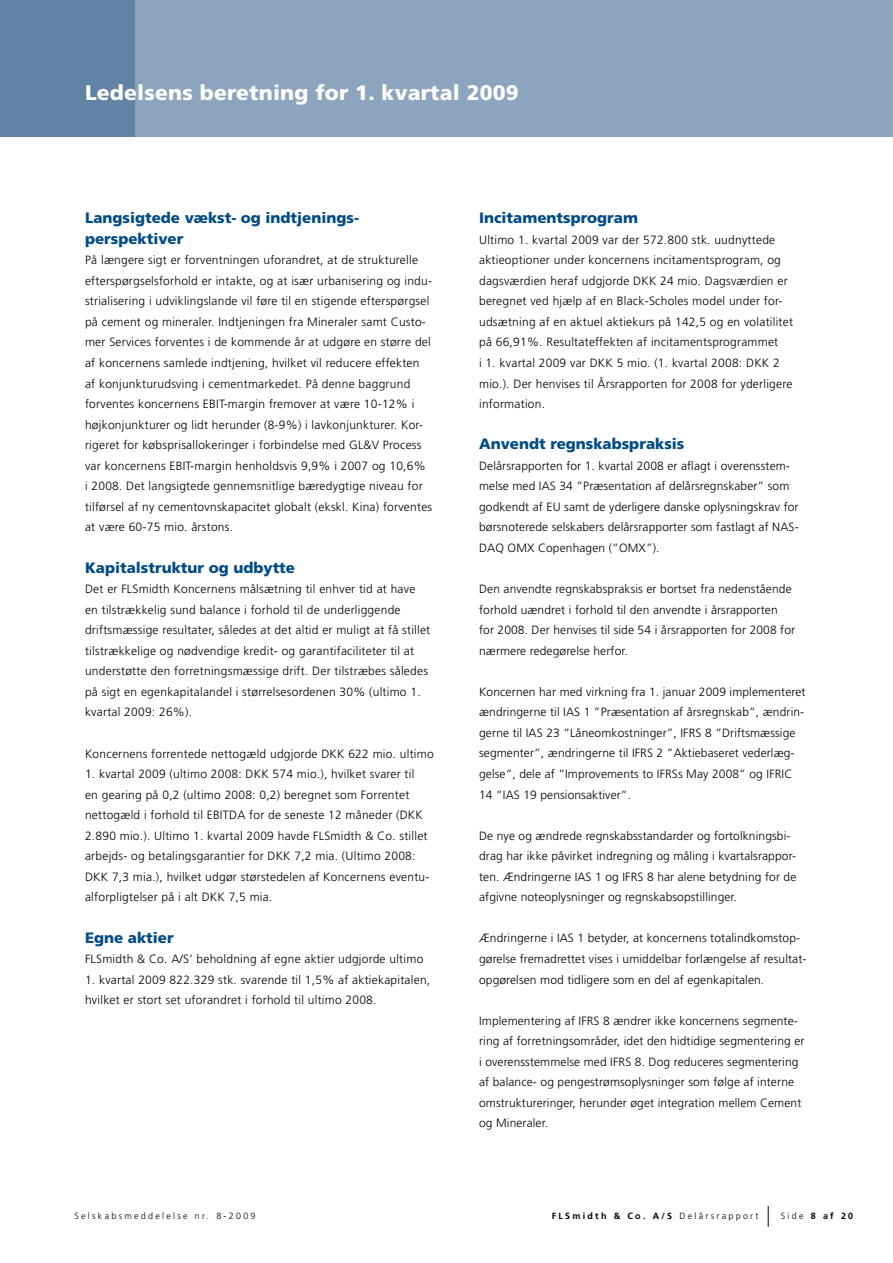
<style>
.page{position:relative;width:893px;height:1263px;background:#fff}
.page>*{position:absolute;margin:0;border:0;box-sizing:border-box;transform-origin:0 0}
.t1{font:900 21px "Frutiger";letter-spacing:.01em;color:#fff}
.t2{font:900 15px/20.5px "Frutiger";color:#004b85}
.t3{font:300 12px/20.5px "Frutiger";letter-spacing:.02em;color:#000}
.t4{font:700 9px "Frutiger";letter-spacing:.25em;color:#000}
.t5{font:300 9px "Frutiger";letter-spacing:.25em;color:#000}
.s1{font-weight:300}
</style>
<div class="page">
<div style="left:0;top:0;width:893px;height:136px;background:#8da4bf"></div>
<div style="left:0;top:0;width:134px;height:136px;background:#6283a4"></div>
<svg style="left:768px;top:1206px;width:1px;height:21px"></svg>
<h1 class="t1" style="left:85px;top:80px;width:435px">Ledelsens beretning for 1. kvartal 2009</h1>
<p class="t2" style="left:85px;top:207px;width:275px">Langsigtede vækst- og indtjenings&shy;perspektiver</p>
<p class="t3" style="left:85px;top:250px;width:349px">På længere sigt er forventningen uforandret, at de strukturelle efterspørgselsforhold er intakte, og at især urbanisering og indu&shy;strialisering i udviklingslande vil føre til en stigende efterspørgsel på cement og mineraler. Indtjeningen fra Mineraler samt Custo&shy;mer Services forventes i de kommende år at udgøre en større del af koncernens samlede indtjening, hvilket vil reducere effekten af konjunkturudsving i cementmarkedet. På denne baggrund forventes koncernens EBIT-margin fremover at være 10-12% i højkonjunkturer og lidt herunder (8-9%) i lavkonjunkturer. Kor&shy;rigeret for købsprisallokeringer i forbindelse med GL&amp;V Process var koncernens EBIT-margin henholdsvis 9,9% i 2007 og 10,6%<br>i 2008. Det langsigtede gennemsnitlige bæredygtige niveau for tilførsel af ny cementovnskapacitet globalt (ekskl. Kina) forventes at være 60-75 mio. årstons.</p>
<p class="t2" style="left:85px;top:557px;width:212px">Kapitalstruktur og udbytte</p>
<p class="t3" style="left:85px;top:579px;width:347px">Det er FLSmidth Koncernens målsætning til enhver tid at have en tilstrækkelig sund balance i forhold til de underliggende driftsmæssige resultater, således at det altid er muligt at få stillet tilstrækkelige og nødvendige kredit- og garantifaciliteter til at understøtte den forretningsmæssige drift. Der tilstræbes således på sigt en egenkapitalandel i størrelsesordenen 30% (ultimo 1. kvartal 2009: 26%).</p>
<p class="t3" style="left:85px;top:743px;width:350px">Koncernens forrentede nettogæld udgjorde DKK 622 mio. ultimo</p>
<p class="t3" style="left:85px;top:764px;width:346px">1. kvartal 2009 (ultimo 2008: DKK 574 mio.), hvilket svarer til en gearing på 0,2 (ultimo 2008: 0,2) beregnet som Forrentet nettogæld i forhold til EBITDA for de seneste 12 måneder (DKK 2.890 mio.). Ultimo 1. kvartal 2009 havde FLSmidth &amp; Co. stillet arbejds- og betalingsgarantier for DKK 7,2 mia. (Ultimo 2008:<br>DKK 7,3 mia.), hvilket udgør størstedelen af Koncernens eventu&shy;alforpligtelser på i alt DKK 7,5 mia.</p>
<p class="t2" style="left:85px;top:927px;width:90px">Egne aktier</p>
<p class="t3" style="left:85px;top:949px;width:340px">FLSmidth &amp; Co. A/S’ beholdning af egne aktier udgjorde ultimo</p>
<p class="t3" style="left:85px;top:969px;width:347px">1. kvartal 2009 822.329 stk. svarende til 1,5% af aktiekapitalen, hvilket er stort set uforandret i forhold til ultimo 2008.</p>
<p class="t2" style="left:479px;top:207px;width:160px">Incitamentsprogram</p>
<p class="t3" style="left:479px;top:229px;width:315px">Ultimo 1. kvartal 2009 var der 572.800 stk. uudnyttede aktieoptioner under koncernens incitamentsprogram, og dagsværdien heraf udgjorde DKK 24 mio. Dagsværdien er beregnet ved hjælp af en Black-Scholes model under for&shy;udsætning af en aktuel aktiekurs på 142,5 og en volatilitet på 66,91%. Resultateffekten af incitamentsprogrammet<br>i 1. kvartal 2009 var DKK 5 mio. (1. kvartal 2008: DKK 2 mio.). Der henvises til Årsrapporten for 2008 for yderligere information.</p>
<p class="t2" style="left:479px;top:433px;width:207px">Anvendt regnskabspraksis</p>
<p class="t3" style="left:479px;top:455px;width:321px">Delårsrapporten for 1. kvartal 2008 er aflagt i overensstem&shy;melse med IAS 34 ”Præsentation af delårsregnskaber” som godkendt af EU samt de yderligere danske oplysningskrav for børsnoterede selskabers delårsrapporter som fastlagt af NAS-DAQ OMX Copenhagen (”OMX”).</p>
<p class="t3" style="left:479px;top:579px;width:318px">Den anvendte regnskabspraksis er bortset fra nedenstående forhold uændret i forhold til den anvendte i årsrapporten for 2008. Der henvises til side 54 i årsrapporten for 2008 for nærmere redegørelse herfor.</p>
<p class="t3" style="left:479px;top:681px;width:328px">Koncernen har med virkning fra 1. januar 2009 implementeret ændringerne til IAS 1 ”Præsentation af årsregnskab”, ændrin&shy;gerne til IAS 23 ”Låneomkostninger”, IFRS 8 ”Driftsmæssige segmenter”, ændringerne til IFRS 2 ”Aktiebaseret vederlæg&shy;gelse”, dele af ”Improvements to IFRSs May 2008” og IFRIC 14 ”IAS 19 pensionsaktiver”.</p>
<p class="t3" style="left:479px;top:825px;width:319px">De nye og ændrede regnskabsstandarder og fortolkningsbi&shy;drag har ikke påvirket indregning og måling i kvartalsrappor&shy;ten. Ændringerne IAS 1 og IFRS 8 har alene betydning for de afgivne noteoplysninger og regnskabsopstillinger.</p>
<p class="t3" style="left:479px;top:928px;width:329px">Ændringerne i IAS 1 betyder, at koncernens totalindkomstop&shy;gørelse fremadrettet vises i umiddelbar forlængelse af resultat&shy;opgørelsen mod tidligere som en del af egenkapitalen.</p>
<p class="t3" style="left:479px;top:1010px;width:327px">Implementering af IFRS 8 ændrer ikke koncernens segmente&shy;ring af forretningsområder, idet den hidtidige segmentering er i overensstemmelse med IFRS 8. Dog reduceres segmentering af balance- og pengestrømsoplysninger som følge af interne omstruktureringer, herunder øget integration mellem Cement og Mineraler.</p>
<p class="t5" style="left:74px;top:1211px;width:183px">Selskabsmeddelelse nr. 8-2009</p>
<p class="t4" style="left:552px;top:1210px;width:208px">FLSmidth &amp; Co. A/S <span class="s1">Delårsrapport</span></p>
<p class="t4" style="left:781px;top:1210px;width:74px"><span class="s1">Side</span> 8 af 20</p>
</div>
